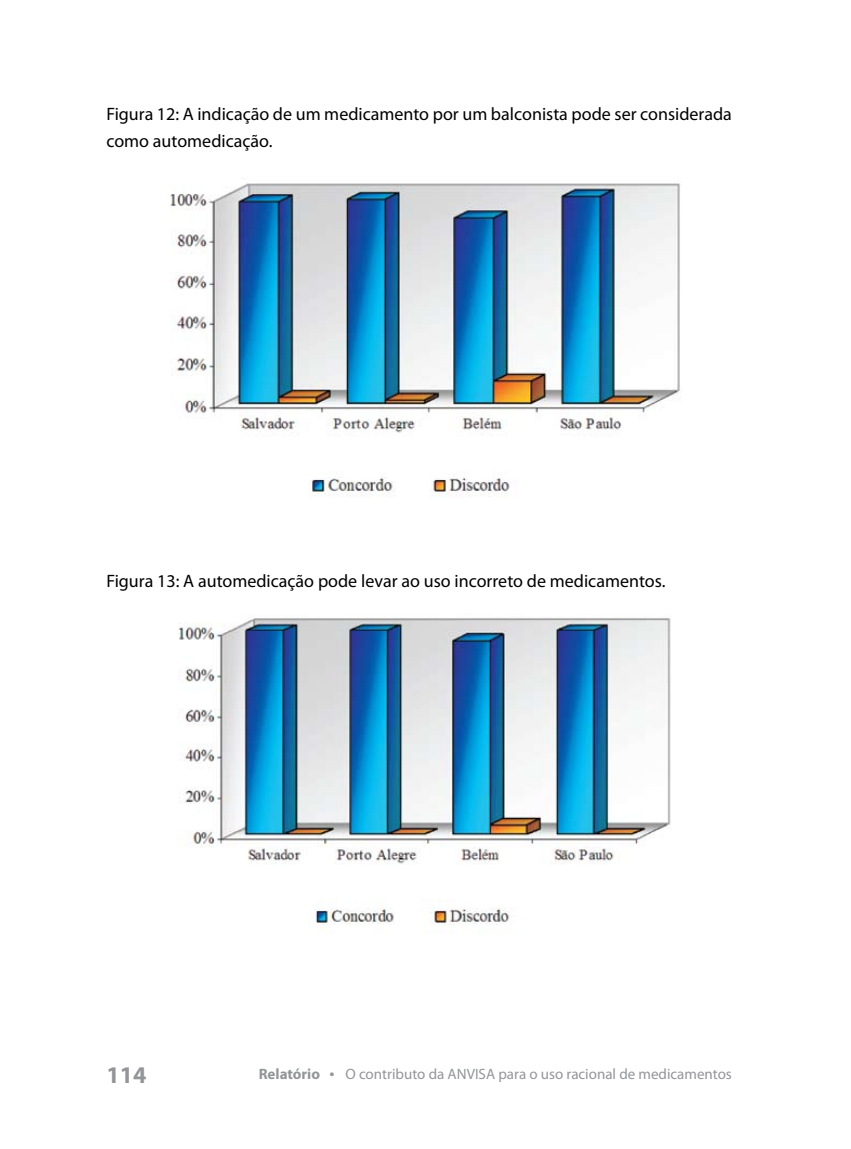
<style>
.page{position:relative;width:851px;height:1149px;background:#fff}
.page>*{position:absolute;margin:0;border:0;box-sizing:border-box;transform-origin:0 0}
.t1{font:700 24px "Myriad Pro";color:#939598}
.t2{font:18px/27px "Myriad Pro";color:#000}
.t3{font:15px "Myriad Pro";color:#939598}
.s1{font-weight:700}
.s2{font-size:18px}
</style>
<div class="page">
<img style="left:170px;top:183px;width:512px;height:314px">
<img style="left:178px;top:617px;width:493px;height:315px">
<p class="t2" style="left:106px;top:100px;width:627px">Figura 12: A indicação de um medicamento por um balconista pode ser considerada como automedicação.</p>
<p class="t2" style="left:106px;top:566px;width:560px">Figura 13: A automedicação pode levar ao uso incorreto de medicamentos.</p>
<h1 class="t1" style="left:106px;top:1059px;width:41px">114</h1>
<p class="t3" style="left:259px;top:1064px;width:474px"><span class="s1">Relatório</span> <span class="s2">•</span> O contributo da ANVISA para o uso racional de medicamentos</p>
</div>
